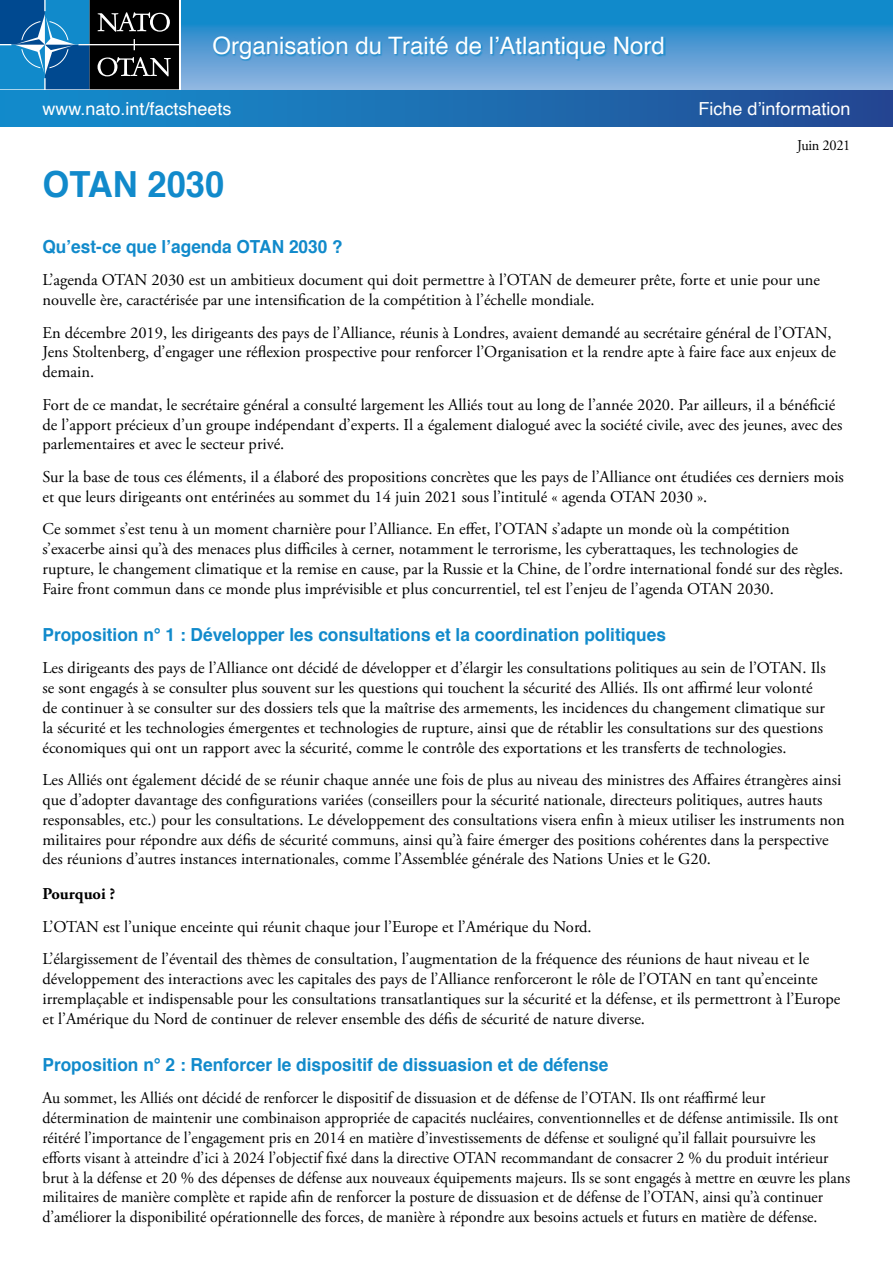
<style>
.page{position:relative;width:893px;height:1263px;background:#fff}
.page>*{position:absolute;margin:0;border:0;box-sizing:border-box;transform-origin:0 0}
.t1{font:700 36px "Helvetica";color:#118acb;scale:.96 1}
.t2{font:24px "Helvetica";color:#fff}
.t3{font:700 18px "Helvetica";color:#118acb;scale:.96 1}
.t4{font:18px "Helvetica";color:#fff}
.t5{font:16.5px/19.8px "Adobe Garamond Pro";color:#000}
.t6{font:16.5px/19.8px "Adobe Garamond Pro";color:#000;scale:.96 1}
.t7{font:700 16.5px "Adobe Garamond Pro";color:#000}
.t8{font:15px "Adobe Garamond Pro";letter-spacing:-.02em;color:#000;scale:.96 1}
</style>
<div class="page">
<svg style="left:181px;top:0;width:712px;height:89px;background:#4699d2"></svg>
<svg style="left:0;top:89px;width:180px;height:2px"></svg>
<svg style="left:0;top:0;width:179px;height:89px;background:#1f4b69"></svg>
<div style="left:0;top:91px;width:893px;height:36px;background:linear-gradient(to right,#1491cf,#254a93)"></div>
<div style="left:213px;top:37px;width:453px;height:24px;background:#118acb;opacity:.75"></div>
<h2 class="t2" style="left:213px;top:27px;width:454px">Organisation du Traité de l’Atlantique Nord</h2>
<p class="t4" style="left:43px;top:95px;width:191px">www.nato.int/factsheets</p>
<p class="t4" style="left:698px;top:95px;width:154px">Fiche d’information</p>
<h1 class="t1" style="left:43px;top:155px;width:191px">OTAN 2030</h1>
<p class="t8" style="left:797px;top:136px;width:57px">Juin 2021</p>
<p class="t3" style="left:43px;top:232px;width:314px">Qu’est-ce que l’agenda OTAN 2030 ?</p>
<p class="t5" style="left:43px;top:271px;width:779px">L’agenda OTAN 2030 est un ambitieux document qui doit permettre à l’OTAN de demeurer prête, forte et unie pour une nouvelle ère, caractérisée par une intensification de la compétition à l’échelle mondiale.</p>
<p class="t5" style="left:43px;top:323px;width:795px">En décembre 2019, les dirigeants des pays de l’Alliance, réunis à Londres, avaient demandé au secrétaire général de l’OTAN,<br>Jens Stoltenberg, d’engager une réflexion prospective pour renforcer l’Organisation et la rendre apte à faire face aux enjeux de demain.</p>
<p class="t5" style="left:43px;top:395px;width:801px">Fort de ce mandat, le secrétaire général a consulté largement les Alliés tout au long de l’année 2020. Par ailleurs, il a bénéficié de l’apport précieux d’un groupe indépendant d’experts. Il a également dialogué avec la société civile, avec des jeunes, avec des parlementaires et avec le secteur privé.</p>
<p class="t5" style="left:43px;top:467px;width:803px">Sur la base de tous ces éléments, il a élaboré des propositions concrètes que les pays de l’Alliance ont étudiées ces derniers mois et que leurs dirigeants ont entérinées au sommet du 14 juin 2021 sous l’intitulé « agenda OTAN 2030 ».</p>
<p class="t5" style="left:43px;top:520px;width:802px">Ce sommet s’est tenu à un moment charnière pour l’Alliance. En effet, l’OTAN s’adapte un monde où la compétition s’exacerbe ainsi qu’à des menaces plus difficiles à cerner, notamment le terrorisme, les cyberattaques, les technologies de rupture, le changement climatique et la remise en cause, par la Russie et la Chine, de l’ordre international fondé sur des règles.<br>Faire front commun dans ce monde plus imprévisible et plus concurrentiel, tel est l’enjeu de l’agenda OTAN 2030.</p>
<p class="t3" style="left:43px;top:620px;width:651px">Proposition n° 1 : Développer les consultations et la coordination politiques</p>
<p class="t5" style="left:43px;top:659px;width:785px">Les dirigeants des pays de l’Alliance ont décidé de développer et d’élargir les consultations politiques au sein de l’OTAN. Ils se sont engagés à se consulter plus souvent sur les questions qui touchent la sécurité des Alliés. Ils ont affirmé leur volonté de continuer à se consulter sur des dossiers tels que la maîtrise des armements, les incidences du changement climatique sur la sécurité et les technologies émergentes et technologies de rupture, ainsi que de rétablir les consultations sur des questions économiques qui ont un rapport avec la sécurité, comme le contrôle des exportations et les transferts de technologies.</p>
<p class="t5" style="left:43px;top:771px;width:804px">Les Alliés ont également décidé de se réunir chaque année une fois de plus au niveau des ministres des Affaires étrangères ainsi que d’adopter davantage des configurations variées (conseillers pour la sécurité nationale, directeurs politiques, autres hauts responsables, etc.) pour les consultations. Le développement des consultations visera enfin à mieux utiliser les instruments non militaires pour répondre aux défis de sécurité communs, ainsi qu’à faire émerger des positions cohérentes dans la perspective des réunions d’autres instances internationales, comme l’Assemblée générale des Nations Unies et le G20.</p>
<p class="t7" style="left:43px;top:884px;width:74px">Pourquoi ?</p>
<p class="t5" style="left:43px;top:911px;width:768px;line-height:32.5px">L’OTAN est l’unique enceinte qui réunit chaque jour l’Europe et l’Amérique du Nord.<br>L’élargissement de l’éventail des thèmes de consultation, l’augmentation de la fréquence des réunions de haut niveau et le</p>
<p class="t5" style="left:43px;top:969px;width:799px">développement des interactions avec les capitales des pays de l’Alliance renforceront le rôle de l’OTAN en tant qu’enceinte irremplaçable et indispensable pour les consultations transatlantiques sur la sécurité et la défense, et ils permettront à l’Europe et l’Amérique du Nord de continuer de relever ensemble des défis de sécurité de nature diverse.</p>
<p class="t3" style="left:43px;top:1050px;width:591px">Proposition n° 2 : Renforcer le dispositif de dissuasion et de défense</p>
<p class="t6" style="left:43px;top:1089px;width:843px">Au sommet, les Alliés ont décidé de renforcer le dispositif de dissuasion et de défense de l’OTAN. Ils ont réaffirmé leur détermination de maintenir une combinaison appropriée de capacités nucléaires, conventionnelles et de défense antimissile. Ils ont réitéré l’importance de l’engagement pris en 2014 en matière d’investissements de défense et souligné qu’il fallait poursuivre les efforts visant à atteindre d’ici à 2024 l’objectif fixé dans la directive OTAN recommandant de consacrer 2 % du produit intérieur brut à la défense et 20 % des dépenses de défense aux nouveaux équipements majeurs. Ils se sont engagés à mettre en œuvre les plans militaires de manière complète et rapide afin de renforcer la posture de dissuasion et de défense de l’OTAN, ainsi qu’à continuer d’améliorer la disponibilité opérationnelle des forces, de manière à répondre aux besoins actuels et futurs en matière de défense.</p>
</div>
